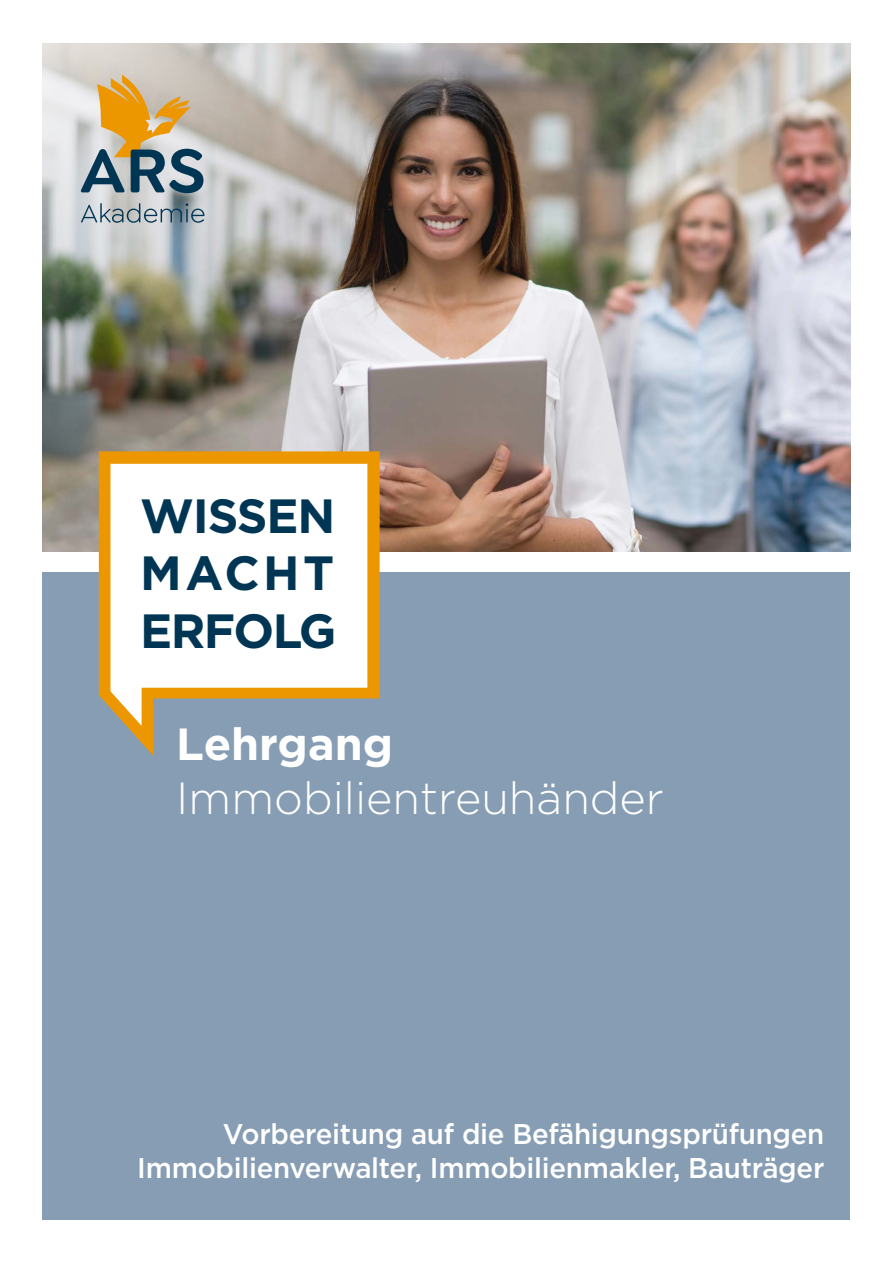
<style>
.page{position:relative;width:893px;height:1263px;background:#fff}
.page>*{position:absolute;margin:0;border:0;box-sizing:border-box;transform-origin:0 0}
.t1{font:700 48px/57.6px "Gotham";letter-spacing:-.025em;color:#003654;text-align:justify}
.t2{font:300 45px "Gotham";color:#fff}
.t3{font:700 45px "Gotham";color:#fff}
.t4{font:500 28.5px/34.2px "Gotham";letter-spacing:-.01em;color:#fff;text-align:right}
</style>
<div class="page">
<div style="left:43px;top:572px;width:807px;height:648px;background:#869db4"></div>
<img style="left:43px;top:43px;width:807px;height:509px">
<svg style="left:99px;top:451px;width:281px;height:305px;fill:#fff"></svg>
<svg style="left:81px;top:203px;width:123px;height:20px;background:#99a8b0"></svg>
<svg style="left:80px;top:75px;width:123px;height:118px;background:#b3a88b"></svg>
<h1 class="t1" style="left:140px;top:487px;width:198px">WISSEN MACHT ERFOLG</h1>
<h2 class="t3" style="left:176px;top:714px;width:218px">Lehrgang</h2>
<h2 class="t2" style="left:176px;top:769px;width:489px">Immobilientreuhänder</h2>
<p class="t4" style="left:137px;top:1116px;width:689px">Vorbereitung auf die Befähigungsprüfungen<br>Immobilienverwalter, Immobilienmakler, Bauträger</p>
</div>
